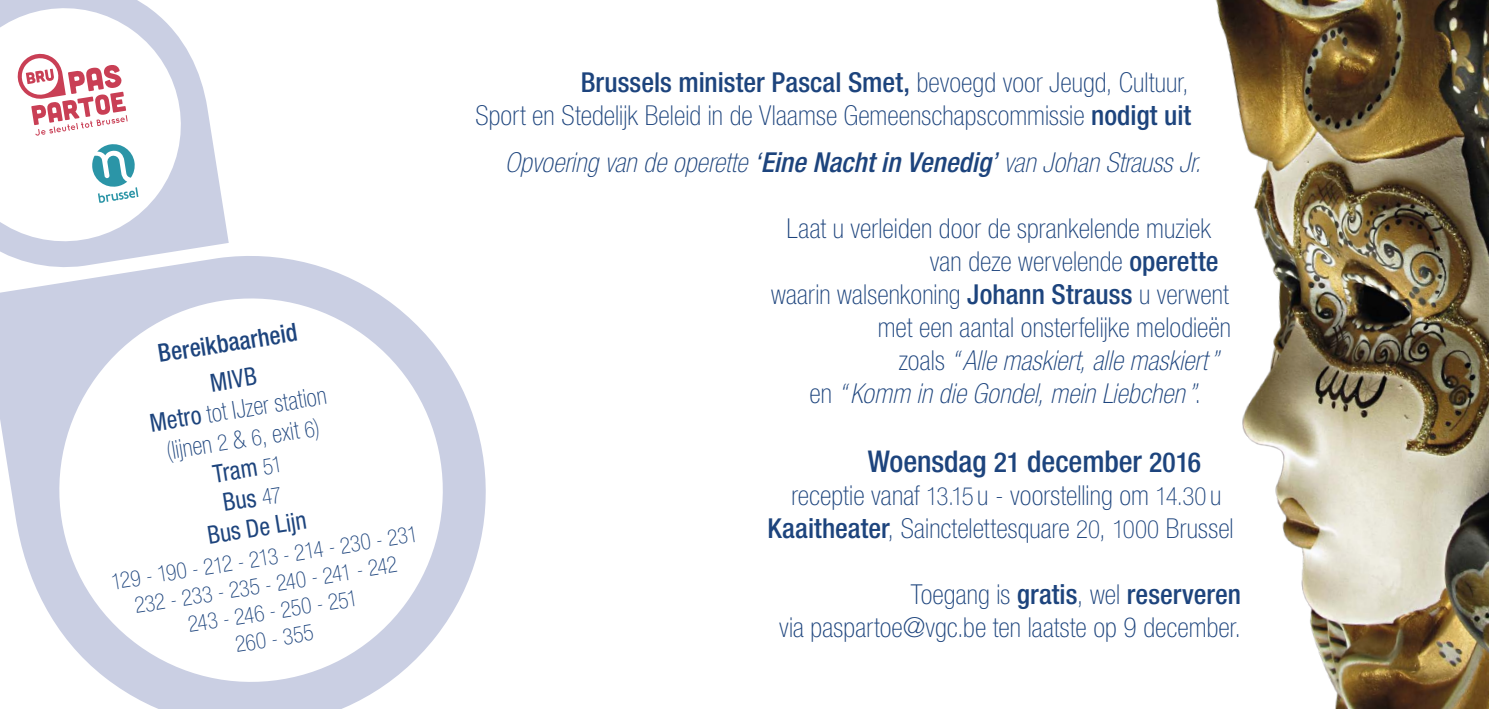
<style>
.page{position:relative;width:1489px;height:709px;background:#fff}
.page>*{position:absolute;margin:0;border:0;box-sizing:border-box;transform-origin:0 0}
.t1{font:500 condensed 30px "Helvetica Neue LT Std";letter-spacing:-.005em;color:#1d447d}
.t2{font:100 condensed 27.5px/33px "Helvetica Neue LT Std";letter-spacing:.005em;color:#1d447d;text-align:right}
.t3{font:italic 100 condensed 27.5px "Helvetica Neue LT Std";letter-spacing:.005em;color:#1d447d}
.t4{font:100 condensed 25px/30px "Helvetica Neue LT Std";color:#1d447d;text-align:center;scale:.95 1}
.t5{font:500 condensed 25px "Helvetica Neue LT Std";color:#1d447d;scale:.95 1}
.t6{font:100 condensed 22.5px/27px "Helvetica Neue LT Std";color:#1d447d;text-align:center;scale:.95 1}
.s1{font-weight:400}
.s2{font-size:22.5px}
.s3{font-weight:500}
.s4{font-style:normal}
.s5{font-size:27.5px}
.s6{font-size:25px}
</style>
<div class="page">
<svg style="left:0;top:0;width:229px;height:250px"></svg>
<img style="left:1215px;top:0;width:273px;height:709px">
<svg style="left:0;top:250px;width:486px;height:459px"></svg>
<p class="t5" style="left:156px;top:339px;width:149px;rotate:-9deg">Bereikbaarheid</p>
<p class="t4" style="left:143px;top:378px;width:189px;rotate:-9deg"><span class="s1">MIVB<br>Metro</span> tot IJzer station (lijnen <span class="s2">2</span> &amp; <span class="s2">6</span>, exit <span class="s2">6</span>)<br><span class="s1">Tram</span> <span class="s2">51<br></span><span class="s1">Bus</span> <span class="s2">47<br></span><span class="s1">Bus De Lijn</span></p>
<p class="t6" style="left:109px;top:568px;width:327px;rotate:-9deg">129 - 190 - 212 - 213 - 214 - 230 - 231<br>232 - 233 - 235 - 240 - 241 - 242<br>243 - 246 - 250 - 251<br>260 - 355</p>
<p class="t2" style="left:475px;top:65px;width:717px"><span class="s3">Brussels minister Pascal Smet,</span> bevoegd voor Jeugd, Cultuur,<br>Sport en Stedelijk Beleid in de Vlaamse Gemeenschapscommissie <span class="s3">nodigt uit</span></p>
<p class="t3" style="left:505px;top:147px;width:697px">Opvoering van de operette <span class="s1">‘</span><span class="s3">Eine Nacht in Venedig</span><span class="s1">’</span> van Johan Strauss Jr.</p>
<p class="t2" style="left:786px;top:211px;width:426px">Laat u verleiden door de sprankelende muziek</p>
<p class="t2" style="left:929px;top:244px;width:290px">van deze wervelende <span class="s3">operette</span></p>
<p class="t2" style="left:771px;top:277px;width:459px">waarin walsenkoning <span class="s3">Johann Strauss</span> u verwent</p>
<p class="t2" style="left:877px;top:310px;width:355px">met een aantal onsterfelijke melodieën</p>
<p class="t3" style="left:898px;top:345px;width:321px"><span class="s4">zoals</span> “ Alle maskiert, alle maskiert”</p>
<p class="t3" style="left:809px;top:378px;width:393px"><span class="s4">en</span> “ Komm in die Gondel, mein Liebchen ”<span class="s4">.</span></p>
<p class="t1" style="left:867px;top:443px;width:335px">Woensdag <span class="s5">21</span> december <span class="s5">2016</span></p>
<p class="t2" style="left:767px;top:478px;width:467px;text-align:center">receptie vanaf <span class="s6">13.15</span> u - voorstelling om <span class="s6">14.30</span> u<br><span class="s3">Kaaitheater</span>, Sainctelettesquare <span class="s6">20</span>, <span class="s6">1000</span> Brussel</p>
<p class="t2" style="left:779px;top:577px;width:463px">Toegang is <span class="s3">gratis</span>, wel <span class="s3">reserveren<br></span>via paspartoe@vgc.be ten laatste op 9 december.</p>
</div>
